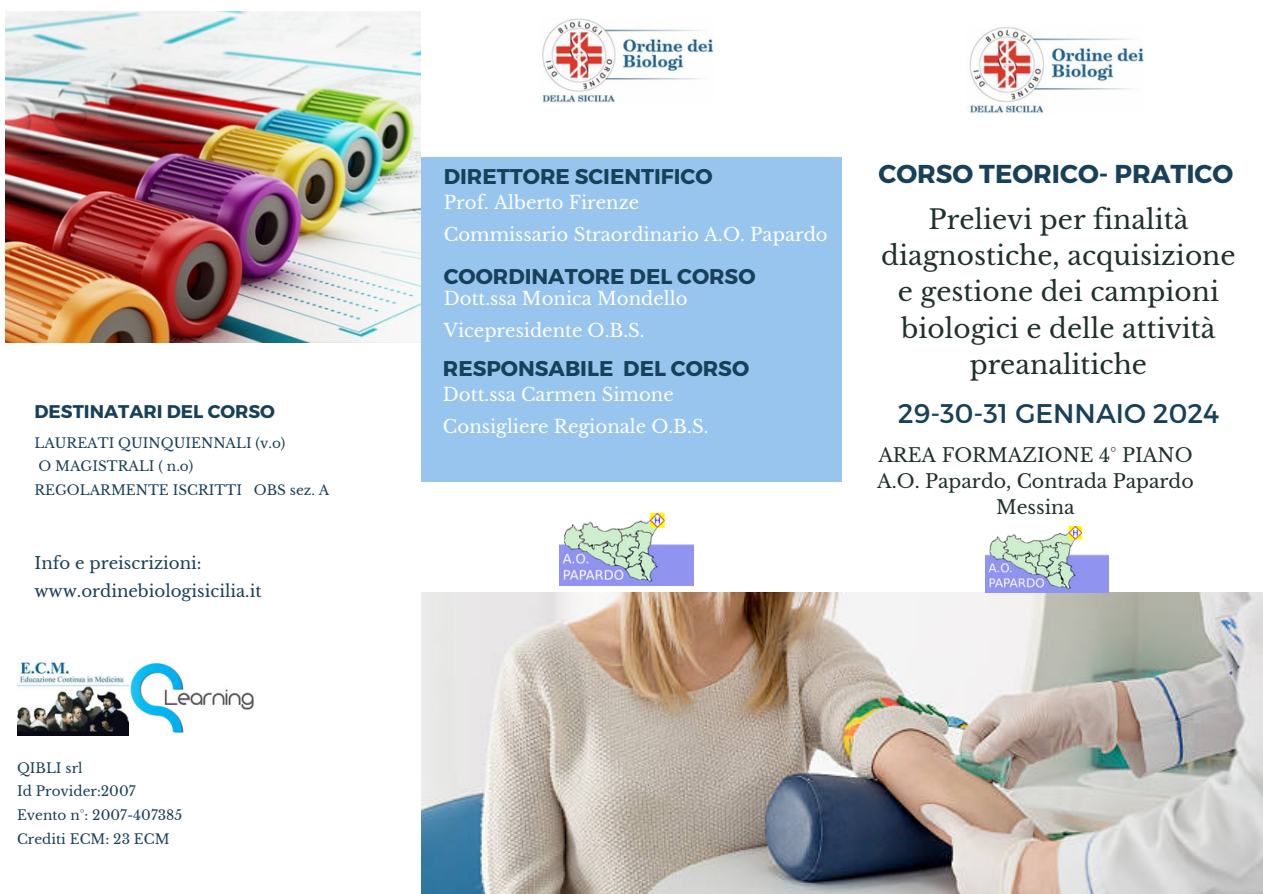
<style>
.page{position:relative;width:1263px;height:894px;background:#fff}
.page>*{position:absolute;margin:0;border:0;box-sizing:border-box;transform-origin:0 0}
.t1{font:27px "Montserrat";color:#184059}
.t2{font:26.4px/36.3px "Libre Baskerville";color:#20302c;text-align:center}
.t3{font:700 25.8px "Montserrat";color:#184059}
.t4{font:700 21.3px "Montserrat";color:#184059}
.t5{font:18.9px/25.8px "Libre Baskerville";color:#20302c;text-align:center}
.t6{font:700 18.3px "Montserrat";color:#184059}
.t7{font:18.15px "Libre Baskerville";color:#fff}
.t8{font:16.65px "Libre Baskerville";color:#184059}
.t9{font:13.65px "Libre Baskerville";color:#184059}
</style>
<div class="page">
<div style="left:421px;top:158px;width:421px;height:324px;background:#98c5ee"></div>
<img style="left:5px;top:11px;width:415px;height:331px">
<img style="left:422px;top:592px;width:841px;height:301px">
<img style="left:969px;top:27px;width:175px;height:87px">
<img style="left:986px;top:526px;width:122px;height:66px">
<img style="left:542px;top:18px;width:171px;height:85px">
<img style="left:17px;top:661px;width:112px;height:74px">
<img style="left:130px;top:663px;width:123px;height:70px">
<img style="left:559px;top:513px;width:134px;height:72px">
<p class="t6" style="left:34px;top:399px;width:242px">DESTINATARI DEL CORSO</p>
<p class="t9" style="left:34px;top:434px;width:253px">LAUREATI QUINQUIENNALI (v.o)</p>
<p class="t9" style="left:38px;top:458px;width:156px">O MAGISTRALI ( n.o)</p>
<p class="t9" style="left:34px;top:481px;width:296px">REGOLARMENTE ISCRITTI OBS sez. A</p>
<p class="t8" style="left:34px;top:552px;width:169px">Info e preiscrizioni:</p>
<p class="t8" style="left:34px;top:581px;width:229px">www.ordinebiologisicilia.it</p>
<p class="t9" style="left:17px;top:759px;width:67px">QIBLI srl</p>
<p class="t9" style="left:17px;top:783px;width:120px">Id Provider:2007</p>
<p class="t9" style="left:17px;top:806px;width:167px">Evento n°: 2007-407385</p>
<p class="t9" style="left:17px;top:830px;width:154px">Crediti ECM: 23 ECM</p>
<p class="t4" style="left:444px;top:162px;width:270px">DIRETTORE SCIENTIFICO</p>
<p class="t7" style="left:444px;top:192px;width:197px">Prof. Alberto Firenze</p>
<p class="t7" style="left:444px;top:223px;width:385px">Commissario Straordinario A.O. Papardo</p>
<p class="t4" style="left:444px;top:262px;width:313px">COORDINATORE DEL CORSO</p>
<p class="t7" style="left:444px;top:287px;width:245px">Dott.ssa Monica Mondello</p>
<p class="t7" style="left:444px;top:319px;width:202px">Vicepresidente O.B.S.</p>
<p class="t3" style="left:878px;top:157px;width:356px">CORSO TEORICO- PRATICO</p>
<p class="t2" style="left:881px;top:201px;width:356px">Prelievi per finalità diagnostiche, acquisizione e gestione dei campioni biologici e delle attività</p>
<p class="t4" style="left:443px;top:354px;width:308px">RESPONSABILE DEL CORSO</p>
<p class="t2" style="left:970px;top:346px;width:179px">preanalitiche</p>
<p class="t1" style="left:898px;top:395px;width:323px">29-30-31 GENNAIO 2024</p>
<p class="t5" style="left:878px;top:442px;width:316px">AREA FORMAZIONE 4° PIANO</p>
<p class="t5" style="left:877px;top:468px;width:318px">A.O. Papardo, Contrada Papardo<br>Messina</p>
<p class="t7" style="left:443px;top:384px;width:232px">Dott.ssa Carmen Simone</p>
<p class="t7" style="left:443px;top:415px;width:267px">Consigliere Regionale O.B.S.</p>
</div>
